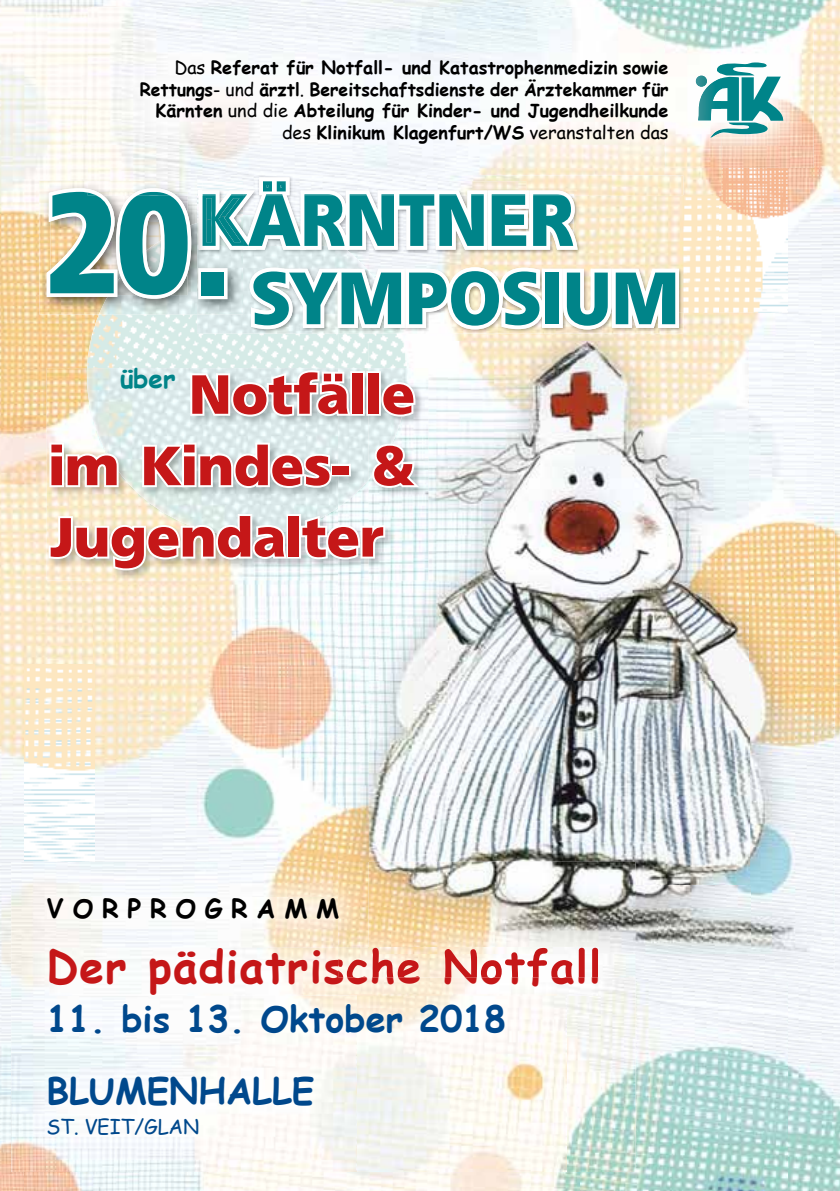
<style>
.page{position:relative;width:840px;height:1191px;background:#fff}
.page>*{position:absolute;margin:0;border:0;box-sizing:border-box;transform-origin:0 0}
.t1{font:700 73.2px "Freeborn SB";letter-spacing:.02em;color:#008489;scale:.92 1}
.t2{font:700 54.6px/71.4px "Freeborn SB";letter-spacing:.02em;color:#c51718;text-align:justify}
.t3{font:700 44.8px "Comic Sans MS";letter-spacing:.03em;color:#c51718}
.t4{font:700 35.8px/71.6px "Comic Sans MS";color:#00488c}
.t5{font:700 26px "Comic Sans MS";color:#000}
.t6{font:700 26px "Comic Sans MS";color:#008489}
.t7{font:20.2px "Comic Sans MS";letter-spacing:-.01em;color:#00488c}
.t8{font:700 18px/21.6px "Comic Sans MS";color:#000;text-align:right}
.s1{font-weight:400}
</style>
<div class="page">
<img style="left:0;top:0;width:94px;height:664px">
<img style="left:94px;top:0;width:745px;height:51px">
<img style="left:787px;top:51px;width:52px;height:1140px">
<img style="left:718px;top:168px;width:69px;height:145px">
<img style="left:683px;top:196px;width:35px;height:117px">
<img style="left:94px;top:580px;width:274px;height:281px">
<img style="left:0;top:664px;width:25px;height:527px">
<img style="left:25px;top:664px;width:69px;height:197px">
<img style="left:579px;top:977px;width:208px;height:214px">
<img style="left:25px;top:1172px;width:554px;height:19px">
<img style="left:87px;top:314px;width:251px;height:54px">
<img style="left:11px;top:861px;width:346px;height:311px">
<img style="left:566px;top:977px;width:69px;height:195px">
<img style="left:357px;top:995px;width:209px;height:177px">
<img style="left:47px;top:898px;width:291px;height:21px">
<img style="left:49px;top:947px;width:548px;height:48px">
<img style="left:454px;top:313px;width:380px;height:65px">
<img style="left:763px;top:378px;width:71px;height:599px">
<img style="left:338px;top:333px;width:64px;height:35px">
<img style="left:338px;top:861px;width:297px;height:116px">
<svg style="left:338px;top:898px;width:1px;height:21px"></svg>
<img style="left:338px;top:947px;width:259px;height:30px">
<img style="left:368px;top:341px;width:381px;height:544px">
<img style="left:749px;top:341px;width:63px;height:612px">
<img style="left:635px;top:885px;width:114px;height:68px">
<img style="left:368px;top:341px;width:39px;height:27px">
<img style="left:368px;top:861px;width:267px;height:92px">
<img style="left:368px;top:947px;width:229px;height:6px">
<img style="left:47px;top:368px;width:291px;height:212px">
<img style="left:338px;top:508px;width:30px;height:72px">
<img style="left:338px;top:368px;width:30px;height:140px">
<img style="left:368px;top:368px;width:60px;height:212px">
<svg style="left:188px;top:368px;width:165px;height:51px"></svg>
<div style="left:350px;top:371px;width:14px;height:45px;border:4px solid #fff"></div>
<div style="left:366px;top:371px;width:15px;height:45px;border:4px solid #fff"></div>
<svg style="left:379px;top:380px;width:38px;height:38px"></svg>
<svg style="left:47px;top:440px;width:74px;height:49px"></svg>
<svg style="left:140px;top:440px;width:193px;height:51px"></svg>
<div style="left:331px;top:464px;width:20px;height:12px;border:4px solid #fff"></div>
<svg style="left:370px;top:442px;width:54px;height:49px"></svg>
<svg style="left:46px;top:512px;width:243px;height:60px"></svg>
<div style="left:286px;top:514px;width:15px;height:44px;border:4px solid #fff"></div>
<svg style="left:298px;top:513px;width:89px;height:48px"></svg>
<img style="left:394px;top:196px;width:289px;height:117px">
<img style="left:197px;top:250px;width:197px;height:83px">
<img style="left:401px;top:313px;width:282px;height:20px">
<img style="left:338px;top:329px;width:63px;height:4px">
<svg style="left:249px;top:267px;width:429px;height:62px"></svg>
<img style="left:39px;top:181px;width:158px;height:133px">
<img style="left:99px;top:222px;width:144px;height:92px">
<svg style="left:47px;top:188px;width:144px;height:111px"></svg>
<div style="left:198px;top:268px;width:29px;height:31px;border:7px solid #fff"></div>
<img style="left:720px;top:31px;width:93px;height:137px">
<img style="left:88px;top:7px;width:632px;height:189px">
<img style="left:197px;top:175px;width:486px;height:21px">
<img style="left:88px;top:181px;width:109px;height:15px">
<svg style="left:197px;top:177px;width:380px;height:73px"></svg>
<img style="left:202px;top:190px;width:41px;height:6px">
<img style="left:88px;top:188px;width:82px;height:4px">
<img style="left:176px;top:192px;width:11px;height:4px">
<img style="left:88px;top:192px;width:88px;height:4px">
<svg style="left:695px;top:62px;width:88px;height:76px"></svg>
<p class="t8" style="left:140px;top:56px;width:530px"><span class="s1">Das</span> Referat für Notfall- und Katastrophenmedizin sowie Rettungs<span class="s1">- und</span> ärztl<span class="s1">.</span> Bereitschaftsdienste der Ärztekammer für Kärnten <span class="s1">und die</span> Abteilung für Kinder- und Jugendheilkunde <span class="s1">des</span> Klinikum Klagenfurt/WS <span class="s1">veranstalten das</span></p>
<h1 class="t1" style="left:199px;top:177px;width:408px">KÄRNTNER</h1>
<h1 class="t1" style="left:45px;top:255px;width:690px"><sup>20.</sup> SYMPOSIUM</h1>
<h3 class="t6" style="left:119px;top:359px;width:57px">über</h3>
<h2 class="t2" style="left:49px;top:358px;width:366px;text-indent:140px">Notfälle im Kindes- &amp; Jugendalter</h2>
<h3 class="t5" style="left:46px;top:889px;width:294px">V O R P R O G R A M M</h3>
<h3 class="t3" style="left:46px;top:933px;width:556px">Der pädiatrische Notfall</h3>
<h3 class="t4" style="left:46px;top:982px;width:461px">11. bis 13. Oktober 2018<br>BLUMENHALLE</h3>
<p class="t7" style="left:46px;top:1112px;width:154px">ST. VEIT/GLAN</p>
</div>
